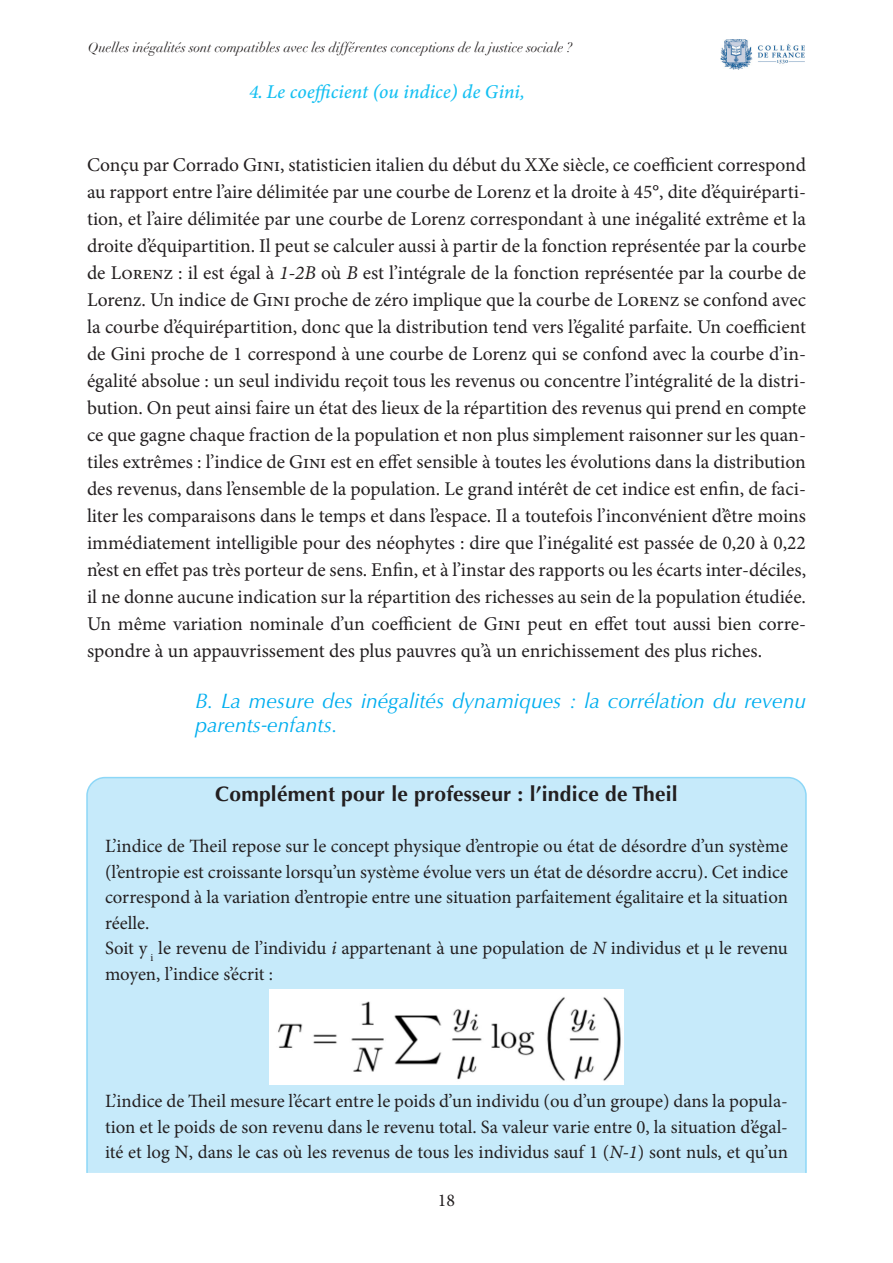
<style>
.page{position:relative;width:893px;height:1263px;background:#fff}
.page>*{position:absolute;margin:0;border:0;box-sizing:border-box;transform-origin:0 0}
.Texte{font:italic 21px/24px "Optima";color:#00aeef}
.Encadré_titre{font:700 21px "Optima";letter-spacing:.01em;color:#231f20}
.Texte-2{font:19.5px/27px "Minion Pro";color:#231f20;text-align:justify}
.Texte-3{font:italic 19.5px "Minion Variable Concept";color:#15c0f2}
.Encadré{font:18.75px/25.5px "Minion Pro";color:#231f20;text-align:justify}
.t1{font:18px "Minion Pro";color:#231f20}
.t2{font:italic 13.5px "Didot";color:#231f20}
.s1{font-family:"Minion Variable Concept";font-style:italic}
</style>
<div class="page">
<img style="left:721px;top:39px;width:84px;height:30px">
<div style="left:86px;top:776px;width:721px;height:397px;background:#c6eafa"></div>
<img style="left:270px;top:989px;width:353px;height:96px">
<p class="t2" style="left:88px;top:39px;width:486px">Quelles inégalités sont compatibles avec les différentes conceptions de la justice sociale ?</p>
<p class="Texte-3" style="left:249px;top:78px;width:276px">4. Le coefficient (ou indice) de Gini,</p>
<p class="Texte-2" style="left:87px;top:152px;width:721px">Conçu par Corrado Gini, statisticien italien du début du XXe siècle, ce coefficient correspond au rapport entre l’aire délimitée par une courbe de Lorenz et la droite à 45°, dite d’équiréparti&shy;tion, et l’aire délimitée par une courbe de Lorenz correspondant à une inégalité extrême et la droite d’équipartition. Il peut se calculer aussi à partir de la fonction représentée par la courbe de Lorenz : il est égal à <span class="s1">1-2B</span> où <span class="s1">B</span> est l’intégrale de la fonction représentée par la courbe de Lorenz. Un indice de Gini proche de zéro implique que la courbe de Lorenz se confond avec la courbe d’équirépartition, donc que la distribution tend vers l’égalité parfaite. Un coefficient de Gini proche de 1 correspond à une courbe de Lorenz qui se confond avec la courbe d’in&shy;égalité absolue : un seul individu reçoit tous les revenus ou concentre l’intégralité de la distri&shy;bution. On peut ainsi faire un état des lieux de la répartition des revenus qui prend en compte ce que gagne chaque fraction de la population et non plus simplement raisonner sur les quan&shy;tiles extrêmes : l’indice de Gini est en effet sensible à toutes les évolutions dans la distribution des revenus, dans l’ensemble de la population. Le grand intérêt de cet indice est enfin, de faci&shy;liter les comparaisons dans le temps et dans l’espace. Il a toutefois l’inconvénient d’être moins immédiatement intelligible pour des néophytes : dire que l’inégalité est passée de 0,20 à 0,22 n’est en effet pas très porteur de sens. Enfin, et à l’instar des rapports ou les écarts inter-déciles, il ne donne aucune indication sur la répartition des richesses au sein de la population étudiée.<br>Un même variation nominale d’un coefficient de Gini peut en effet tout aussi bien corre&shy;spondre à un appauvrissement des plus pauvres qu’à un enrichissement des plus riches.</p>
<p class="Texte" style="left:195px;top:689px;width:613px">B. La mesure des inégalités dynamiques : la corrélation du revenu parents-enfants.</p>
<p class="Encadré_titre" style="left:215px;top:782px;width:464px">Complément pour le professeur : l’indice de Theil</p>
<p class="Encadré" style="left:105px;top:834px;width:685px">L’indice de Theil repose sur le concept physique d’entropie ou état de désordre d’un système (l’entropie est croissante lorsqu’un système évolue vers un état de désordre accru). Cet indice correspond à la variation d’entropie entre une situation parfaitement égalitaire et la situation réelle.</p>
<p class="Encadré" style="left:105px;top:936px;width:684px">Soit y <sub>i</sub> le revenu de l’individu <span class="s1">i</span> appartenant à une population de <span class="s1">N</span> individus et µ le revenu moyen, l’indice s’écrit :</p>
<p class="Encadré" style="left:105px;top:1089px;width:684px">L’indice de Theil mesure l’écart entre le poids d’un individu (ou d’un groupe) dans la popula&shy;tion et le poids de son revenu dans le revenu total. Sa valeur varie entre 0, la situation d’égal&shy;ité et log N, dans le cas où les revenus de tous les individus sauf 1 (<span class="s1">N-1</span>) sont nuls, et qu’un</p>
<p class="t1" style="left:438px;top:1188px;width:19px">18</p>
</div>
